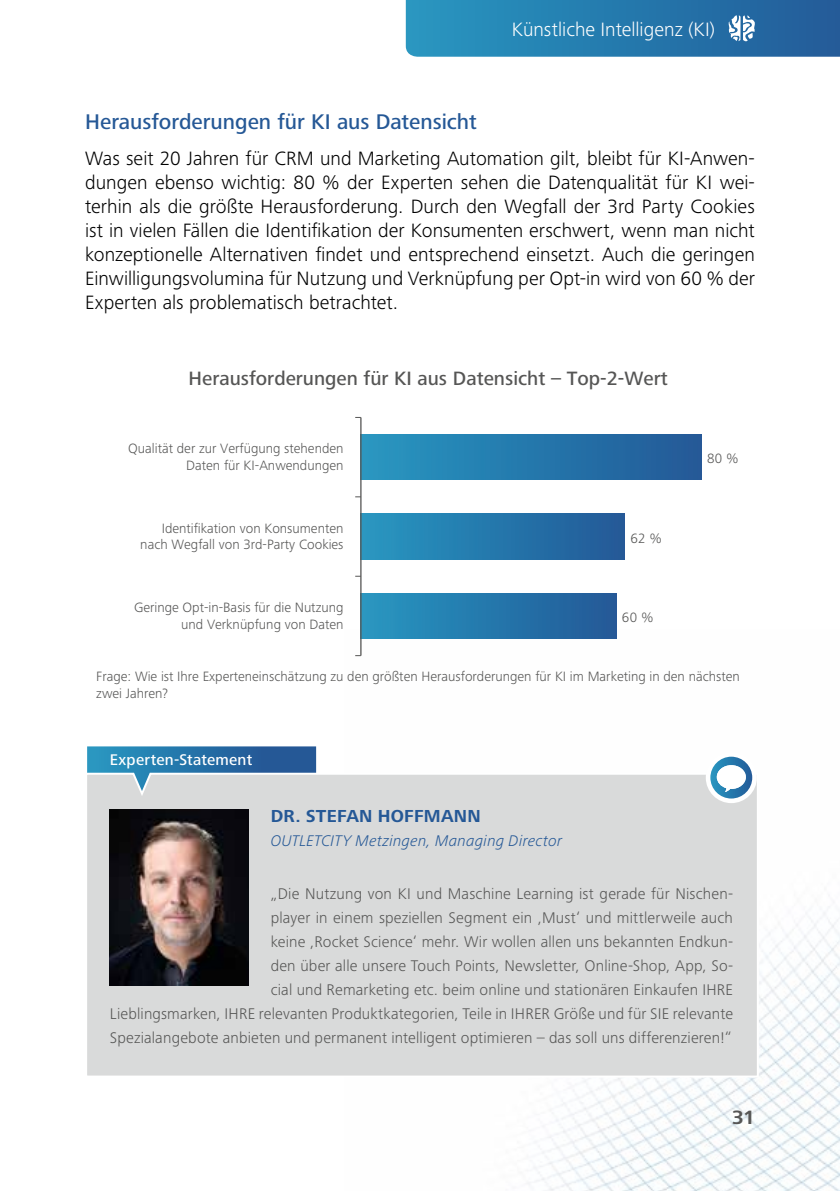
<style>
.page{position:relative;width:840px;height:1191px;background:#fff}
.page>*{position:absolute;margin:0;border:0;box-sizing:border-box;transform-origin:0 0}
.t1{font:500 22px "Hd M Frutiger Next Pro";color:#255896}
.t2{font:300 20px/24px "Hd M Frutiger Next Pro";letter-spacing:.005em;color:#000;text-align:justify}
.t3{font:500 20px "Hd M Frutiger Next Pro";color:#565655}
.t4{font:300 20px "Hd M Frutiger Next Pro";color:#fff}
.t5{font:700 20px "Hd M Frutiger Next Pro";color:#565655}
.t6{font:700 18px "Hd M Frutiger Next Pro";letter-spacing:.015em;color:#255896}
.t7{font:300 16px/24px "Hd M Frutiger Next Pro";letter-spacing:.01em;color:#565655;text-align:right}
.t8{font:italic 300 16px "Hd M Frutiger Next Pro";letter-spacing:.015em;color:#255896}
.t9{font:500 16px "Hd M Frutiger Next Pro";letter-spacing:.015em;color:#fff}
.t10{font:300 14px/16.8px "Hd M Frutiger Next Pro";color:#565655;text-align:right}
</style>
<div class="page">
<img style="left:355px;top:630px;width:484px;height:561px">
<svg style="left:405px;top:0;width:434px;height:57px;background:#2a7cae"></svg>
<div style="left:87px;top:746px;width:229px;height:51px;background:linear-gradient(to right,#2796c0,#234c8e)"></div>
<div style="left:87px;top:771px;width:672px;height:307px;background:#d9dada"></div>
<img style="left:110px;top:809px;width:138px;height:176px">
<svg style="left:707px;top:754px;width:47px;height:47px"></svg>
<div style="left:705px;top:752px;width:51px;height:51px;border:5px solid #fff;border-radius:50%"></div>
<svg style="left:716px;top:765px;width:29px;height:27px"></svg>
<div style="left:360px;top:434px;width:341px;height:46px;background:linear-gradient(to right,#2898c1,#225897)"></div>
<div style="left:360px;top:514px;width:264px;height:45px;background:linear-gradient(to right,#2898c1,#225997)"></div>
<div style="left:360px;top:593px;width:256px;height:45px;background:linear-gradient(to right,#2898c1,#225997)"></div>
<hr style="left:360px;top:417px;width:1px;height:238px;background:#565655">
<p class="t4" style="left:511px;top:17px;width:204px">Künstliche Intelligenz (KI)</p>
<h1 class="t1" style="left:85px;top:109px;width:393px">Herausforderungen für KI aus Datensicht</h1>
<p class="t2" style="left:85px;top:146px;width:671px">Was seit 20 Jahren für CRM und Marketing Automation gilt, bleibt für KI-Anwen&shy;dungen ebenso wichtig: 80 % der Experten sehen die Datenqualität für KI wei&shy;terhin als die größte Herausforderung. Durch den Wegfall der 3rd Party Cookies ist in vielen Fällen die Identifikation der Konsumenten erschwert, wenn man nicht konzeptionelle Alternativen findet und entsprechend einsetzt. Auch die geringen Einwilligungsvolumina für Nutzung und Verknüpfung per Opt-in wird von 60 % der Experten als problematisch betrachtet.</p>
<p class="t3" style="left:188px;top:367px;width:480px">Herausforderungen für KI aus Datensicht – Top-2-Wert</p>
<p class="t10" style="left:128px;top:440px;width:217px">Qualität der zur Verfügung stehenden<br>Daten für KI-Anwendungen</p>
<p class="t10" style="left:140px;top:519px;width:204px">Identifikation von Konsumenten nach Wegfall von 3rd-Party Cookies</p>
<p class="t10" style="left:134px;top:599px;width:211px">Geringe Opt-in-Basis für die Nutzung und Verknüpfung von Daten</p>
<p class="t10" style="left:630px;top:529px;width:33px">62 %</p>
<p class="t10" style="left:621px;top:609px;width:33px">60 %</p>
<p class="t10" style="left:706px;top:450px;width:33px">80 %</p>
<p class="t10" style="left:96px;top:668px;width:644px;text-align:left">Frage: Wie ist Ihre Experteneinschätzung zu den größten Herausforderungen für KI im Marketing in den nächsten zwei Jahren?</p>
<p class="t9" style="left:110px;top:751px;width:144px">Experten-Statement</p>
<p class="t6" style="left:270px;top:806px;width:211px">DR. STEFAN HOFFMANN</p>
<p class="t8" style="left:270px;top:831px;width:293px">OUTLETCITY Metzingen, Managing Director</p>
<p class="t7" style="left:110px;top:881px;width:624px">„Die Nutzung von KI und Maschine Learning ist gerade für Nischen-<br>player in einem speziellen Segment ein ‚Must‘ und mittlerweile auch<br>keine ‚Rocket Science‘ mehr. Wir wollen allen uns bekannten Endkun-<br>den über alle unsere Touch Points, Newsletter, Online-Shop, App, So-<br>cial und Remarketing etc. beim online und stationären Einkaufen IHRE<br>Lieblingsmarken, IHRE relevanten Produktkategorien, Teile in IHRER Größe und für SIE relevante Spezialangebote anbieten und permanent intelligent optimieren – das soll uns differenzieren!“</p>
<p class="t5" style="left:731px;top:1105px;width:24px">31</p>
</div>
